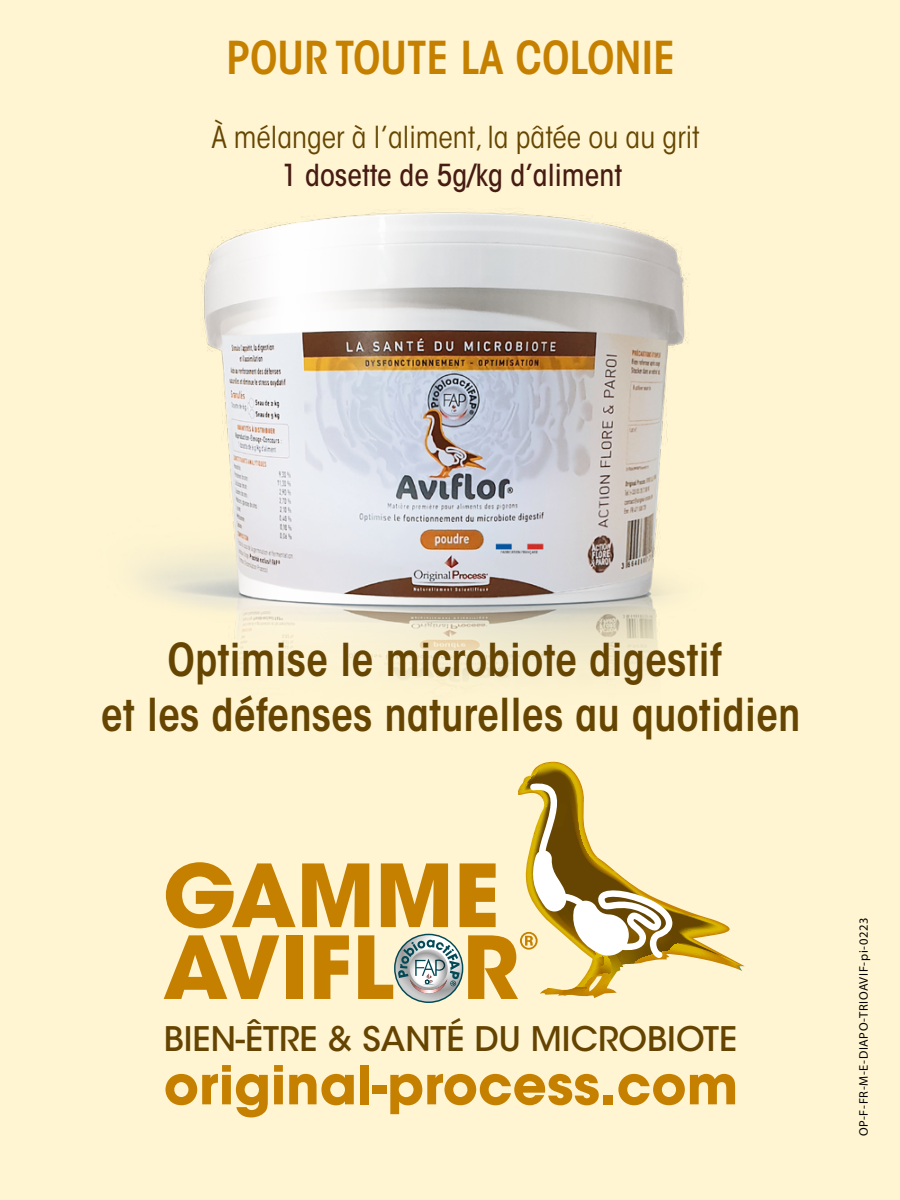
<style>
.page{position:relative;width:900px;height:1200px;background:#fff5d2}
.page>*{position:absolute;margin:0;border:0;box-sizing:border-box;transform-origin:0 0}
.t1{font:700 53.12px "ITC Avant Garde Std";color:#c68000}
.t2{font:600 condensed 45px/55px "ITC Avant Garde Std";color:#654501;text-align:center}
.t3{font:600 condensed 45px "ITC Avant Garde Std";color:#c68000}
.t4{font:500 33.62px "ITC Avant Garde Std";color:#654401}
.t5{font:condensed 30.12px "ITC Avant Garde Std";color:#654501}
.t6{font:500 condensed 30.12px "ITC Avant Garde Std";color:#461b13}
.t7{font:12.5px "Myriad Pro";letter-spacing:.05em;color:#000}
</style>
<div class="page">
<img style="left:142px;top:210px;width:547px;height:471px">
<svg style="left:166px;top:862px;width:130px;height:66px"></svg>
<svg style="left:523px;top:762px;width:222px;height:209px"></svg>
<svg style="left:164px;top:935px;width:115px;height:64px"></svg>
<div style="left:286px;top:935px;width:17px;height:64px;background:#c68000"></div>
<svg style="left:302px;top:783px;width:371px;height:216px"></svg>
<p class="t3" style="left:226px;top:29px;width:451px">POUR TOUTE LA COLONIE</p>
<p class="t5" style="left:212px;top:119px;width:489px">À mélanger à l’aliment, la pâtée ou au grit</p>
<p class="t6" style="left:282px;top:157px;width:342px">1 dosette de 5g/kg d’aliment</p>
<p class="t2" style="left:101px;top:632px;width:702px">Optimise le microbiote digestif<br>et les défenses naturelles au quotidien</p>
<p class="t4" style="left:164px;top:1018px;width:575px">BIEN-ÊTRE &amp; SANTÉ DU MICROBIOTE</p>
<p class="t1" style="left:164px;top:1050px;width:576px">original-process.com</p>
<p class="t7" style="left:856px;top:1136px;width:220px;rotate:-90deg">OP-F-FR-M-E-DIAPO-TRIOAVIF-pi-0223</p>
</div>
